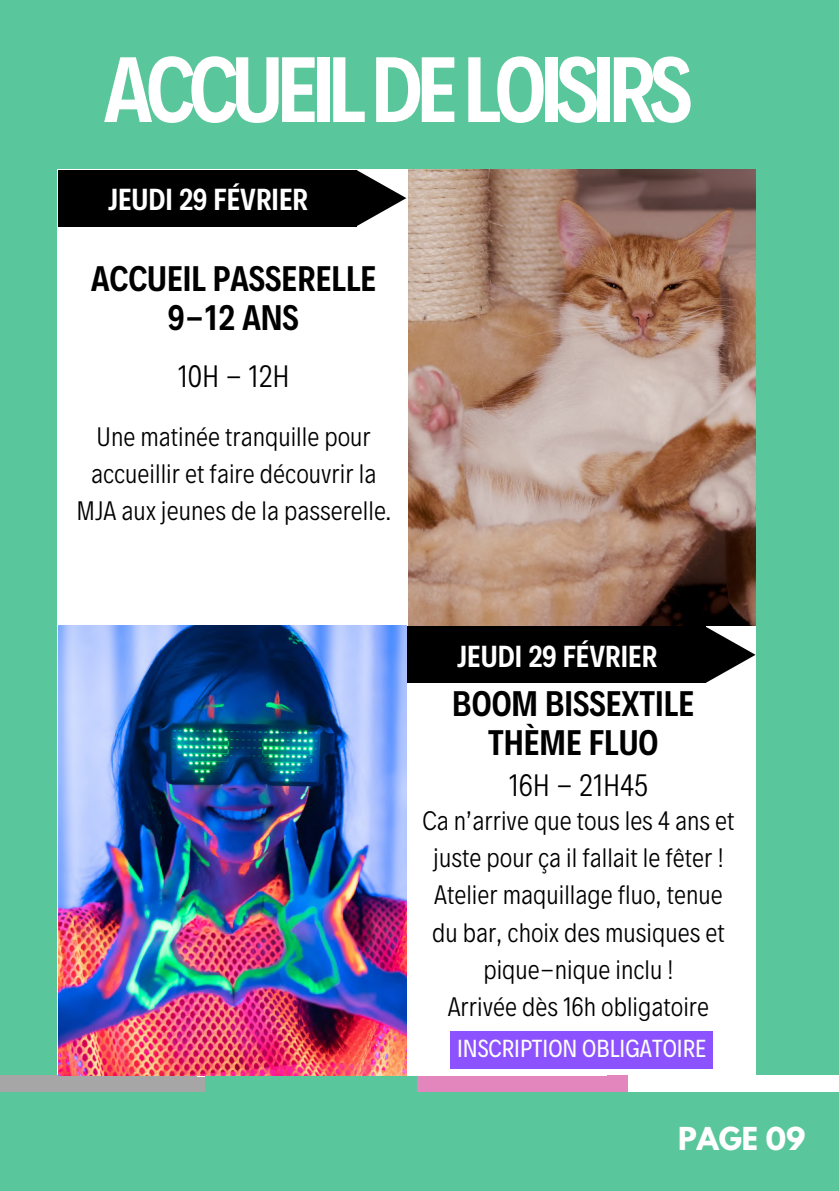
<style>
.page{position:relative;width:839px;height:1191px;background:#fff}
.page>*{position:absolute;margin:0;border:0;box-sizing:border-box;transform-origin:0 0}
.t1{font:600 93.8px "Decalotype";letter-spacing:-.07em;color:#fff}
.t2{font:600 36px/39px "Decalotype";color:#000;text-align:center}
.t3{font:300 31.4px "Decalotype";color:#000}
.t4{font:600 30.8px "Decalotype";color:#fff}
.t5{font:700 28px "League Spartan";color:#fff}
.t6{font:300 27px/37.2px "Decalotype";color:#000;text-align:center}
.t7{font:25px "Decalotype";color:#fff}
</style>
<div class="page">
<div style="left:0;top:0;width:838px;height:1191px;background:#5ac69c"></div>
<div style="left:57px;top:170px;width:698px;height:910px;background:#fff"></div>
<div style="left:0;top:1076px;width:208px;height:16px;background:#a6a6a6"></div>
<div style="left:628px;top:1076px;width:210px;height:16px;background:#fff"></div>
<div style="left:416px;top:1076px;width:212px;height:16px;background:#e486be"></div>
<div style="left:205px;top:1076px;width:211px;height:16px;background:#5ac69c"></div>
<img style="left:59px;top:626px;width:348px;height:450px">
<img style="left:409px;top:170px;width:346px;height:456px">
<div style="left:450px;top:1031px;width:262px;height:37px;background:#8c52ff"></div>
<svg style="left:356px;top:170px;width:50px;height:57px"></svg>
<div style="left:58px;top:170px;width:298px;height:57px;background:#000"></div>
<svg style="left:705px;top:626px;width:50px;height:57px"></svg>
<div style="left:407px;top:627px;width:298px;height:56px;background:#000"></div>
<h3 class="t1" style="left:104px;top:27px;width:590px">ACCUEILDELOISIRS</h3>
<h1 class="t4" style="left:108px;top:179px;width:202px">JEUDI 29 FÉVRIER</h1>
<p class="t2" style="left:91px;top:256px;width:287px">ACCUEIL PASSERELLE<br>9-12 ANS</p>
<h4 class="t3" style="left:178px;top:356px;width:114px">10H - 12H</h4>
<h2 class="t6" style="left:76px;top:416px;width:316px">Une matinée tranquille pour accueillir et faire découvrir la<br>MJA aux jeunes de la passerelle.</h2>
<h3 class="t4" style="left:457px;top:636px;width:202px">JEUDI 29 FÉVRIER</h3>
<h6 class="t2" style="left:452px;top:682px;width:243px">BOOM BISSEXTILE<br>THÈME FLUO</h6>
<h2 class="t3" style="left:509px;top:764px;width:140px">16H - 21H45</h2>
<h6 class="t6" style="left:422px;top:800px;width:313px">Ca n’arrive que tous les 4 ans et juste pour ça il fallait le fêter !<br>Atelier maquillage fluo, tenue du bar, choix des musiques et pique-nique inclu !<br>Arrivée dès 16h obligatoire</h6>
<p class="t7" style="left:457px;top:1032px;width:251px">INSCRIPTION OBLIGATOIRE</p>
<h4 class="t5" style="left:678px;top:1125px;width:129px">PAGE 09</h4>
</div>
